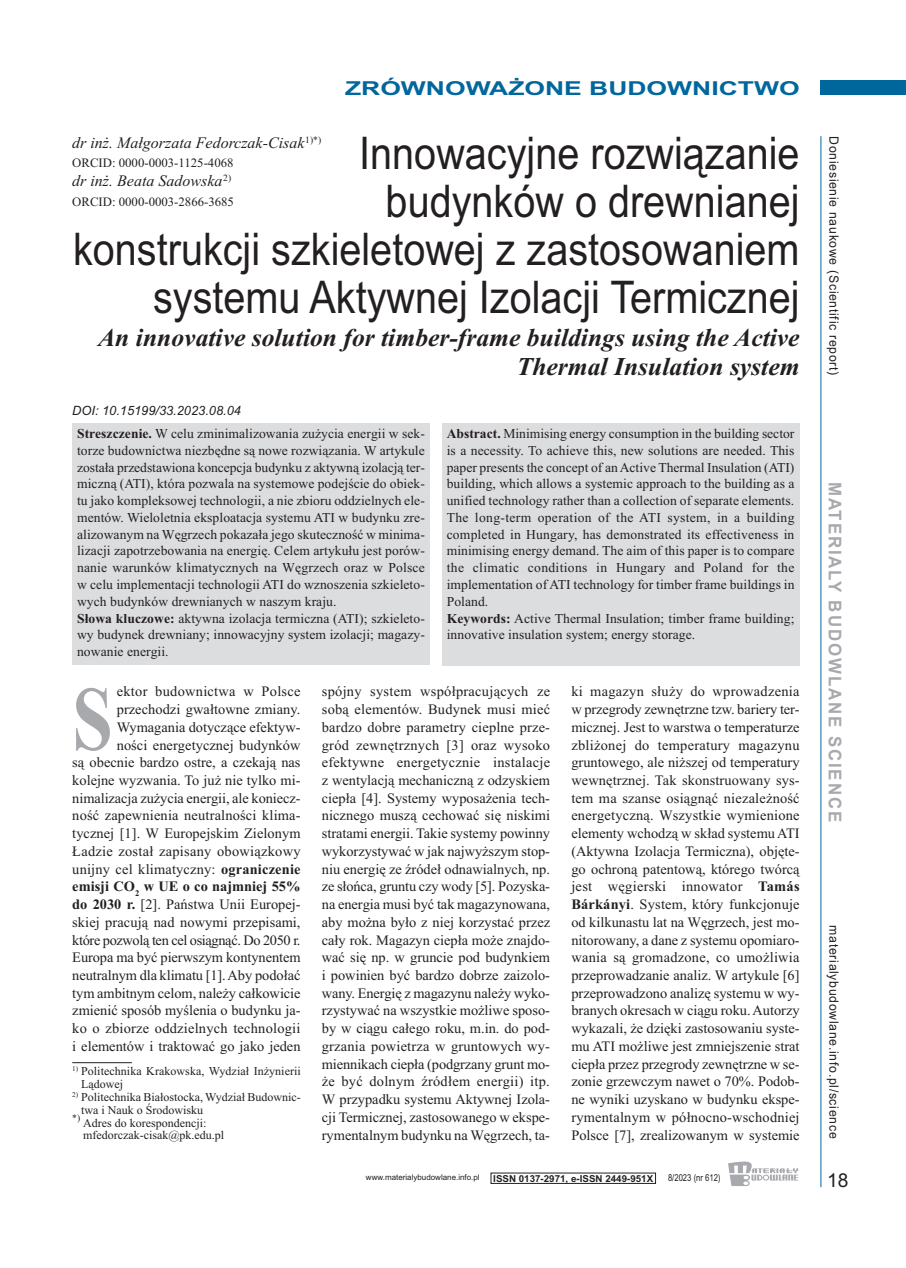
<style>
.page{position:relative;width:906px;height:1268px;background:#fff}
.page>*{position:absolute;margin:0;border:0;box-sizing:border-box;transform-origin:0 0}
.t1{font:700 91.05px "Times New Roman";color:#a8a9ad;scale:.8 1}
.t2{font:45px/48px "Arial";color:#231f20;text-align:right;scale:.88 1}
.t3{font:italic 700 25.65px/28.7px "Times New Roman";color:#231f20;text-align:right}
.t4{font:700 19.2px "Arial";color:#00679d;scale:1.38 1}
.t5{font:19.2px "Arial";color:#231f20}
.t6{font:700 17.55px "Arial";letter-spacing:.11em;color:#a8a9ad;scale:.96 1}
.t7{font:italic 16.05px "Times New Roman";color:#231f20}
.t8{font:14.4px/17.7px "Times New Roman";color:#231f20;text-align:justify}
.t9{font:13.65px/16.8px "Times New Roman";letter-spacing:.005em;color:#231f20}
.t10{font:12.75px "Arial";letter-spacing:.055em;color:#231f20;scale:.96 1}
.t11{font:12.75px "Times New Roman";color:#231f20}
.t12{font:italic 12.75px "Arial";color:#231f20}
.t13{font:12px/12.8px "Times New Roman";color:#231f20}
.t14{font:700 9.6px "Arial";color:#231f20}
.t15{font:9.6px "Arial";color:#231f20;scale:.8 1}
.t16{font:7.95px "Arial";color:#231f20}
.s1{font-weight:700}
</style>
<div class="page">
<div style="left:821px;top:81px;width:85px;height:14px;background:#00679d"></div>
<hr style="left:820px;top:136px;width:1px;height:1050px;background:#00679d">
<svg style="left:728px;top:1161px;width:70px;height:24px"></svg>
<hr style="left:72px;top:1062px;width:60px;height:1px;background:#231f20">
<div style="left:72px;top:423px;width:357px;height:241px;background:#dcdddf"></div>
<div style="left:442px;top:422px;width:357px;height:243px;background:#dcdddf"></div>
<h3 class="t4" style="left:345px;top:77px;width:331px">ZRÓWNOWAŻONE BUDOWNICTWO</h3>
<p class="t7" style="left:72px;top:133px;width:250px">dr inż. Małgorzata Fedorczak-Cisak<sup>1)*)</sup></p>
<p class="t11" style="left:72px;top:155px;width:163px">ORCID: 0000-0003-1125-4068</p>
<p class="t7" style="left:72px;top:171px;width:160px">dr inż. Beata Sadowska<sup>2)</sup></p>
<p class="t11" style="left:72px;top:194px;width:163px">ORCID: 0000-0003-2866-3685</p>
<h2 class="t2" style="left:73px;top:129px;width:827px">Innowacyjne rozwiązanie<br>budynków o drewnianej<br>konstrukcji szkieletowej z zastosowaniem systemu Aktywnej Izolacji Termicznej</h2>
<h3 class="t3" style="left:98px;top:323px;width:703px">An innovative solution for timber-frame buildings using the Active<br>Thermal Insulation system</h3>
<p class="t12" style="left:72px;top:403px;width:170px">DOI: 10.15199/33.2023.08.04</p>
<p class="t9" style="left:77px;top:424px;width:349px"><span class="s1">Streszczenie.</span> W celu zminimalizowania zużycia energii w sek&shy;torze budownictwa niezbędne są nowe rozwiązania. W artykule została przedstawiona koncepcja budynku z aktywną izolacją ter&shy;miczną (ATI), która pozwala na systemowe podejście do obiek&shy;tu jako kompleksowej technologii, a nie zbioru oddzielnych ele&shy;mentów. Wieloletnia eksploatacja systemu ATI w budynku zre&shy;alizowanym na Węgrzech pokazała jego skuteczność w minima&shy;lizacji zapotrzebowania na energię. Celem artykułu jest porów&shy;nanie warunków klimatycznych na Węgrzech oraz w Polsce w celu implementacji technologii ATI do wznoszenia szkieleto&shy;wych budynków drewnianych w naszym kraju.<br><span class="s1">Słowa kluczowe:</span> aktywna izolacja termiczna (ATI); szkieleto&shy;wy budynek drewniany; innowacyjny system izolacji; magazy&shy;nowanie energii.</p>
<p class="t9" style="left:447px;top:424px;width:349px"><span class="s1">Abstract.</span> Minimising energy consumption in the building sector is a necessity. To achieve this, new solutions are needed. This paper presents the concept of anActive Thermal Insulation (ATI) building, which allows a systemic approach to the building as a unified technology rather than a collection of separate elements.<br>The long-term operation of the ATI system, in a building completed in Hungary, has demonstrated its effectiveness in minimising energy demand. The aim of this paper is to compare the climatic conditions in Hungary and Poland for the implementation of ATI technology for timber frame buildings in Poland.<br><span class="s1">Keywords:</span> Active Thermal Insulation; timber frame building; innovative insulation system; energy storage.</p>
<p class="t8" style="left:72px;top:682px;width:230px;text-align:right">ektor budownictwa w Polsce przechodzi gwałtowne zmiany.<br>Wymagania dotyczące efektyw-<br>ności energetycznej budynków<br>są obecnie bardzo ostre, a czekają nas kolejne wyzwania. To już nie tylko mi&shy;nimalizacja zużycia energii, ale koniecz&shy;ność zapewnienia neutralności klima&shy;tycznej [1]. W Europejskim Zielonym Ładzie został zapisany obowiązkowy unijny cel klimatyczny: <span class="s1">ograniczenie emisji CO</span><sub>2</sub> <span class="s1">w UE o co najmniej 55% do 2030 r.</span> [2]. Państwa Unii Europej&shy;skiej pracują nad nowymi przepisami, które pozwolą ten cel osiągnąć. Do 2050 r.<br>Europa ma być pierwszym kontynentem neutralnym dla klimatu [1].Aby podołać tym ambitnym celom, należy całkowicie zmienić sposób myślenia o budynku ja&shy;ko o zbiorze oddzielnych technologii i elementów i traktować go jako jeden</p>
<p class="t8" style="left:322px;top:682px;width:230px">spójny system współpracujących ze sobą elementów. Budynek musi mieć bardzo dobre parametry cieplne prze&shy;gród zewnętrznych [3] oraz wysoko efektywne energetycznie instalacje z wentylacją mechaniczną z odzyskiem ciepła [4]. Systemy wyposażenia tech&shy;nicznego muszą cechować się niskimi stratami energii. Takie systemy powinny wykorzystywać w jak najwyższym stop&shy;niu energię ze źródeł odnawialnych, np. ze słońca, gruntu czy wody [5]. Pozyska&shy;na energia musi być tak magazynowana, aby można było z niej korzystać przez cały rok. Magazyn ciepła może znajdo&shy;wać się np. w gruncie pod budynkiem i powinien być bardzo dobrze zaizolo&shy;wany. Energię z magazynu należy wyko&shy;rzystywać na wszystkie możliwe sposo&shy;by w ciągu całego roku, m.in. do pod&shy;grzania powietrza w gruntowych wy&shy;miennikach ciepła (podgrzany grunt mo&shy;że być dolnym źródłem energii) itp.<br>W przypadku systemu Aktywnej Izola&shy;cji Termicznej, zastosowanego w ekspe&shy;rymentalnym budynku na Węgrzech, ta-</p>
<p class="t8" style="left:571px;top:682px;width:230px">ki magazyn służy do wprowadzenia w przegrody zewnętrzne tzw. bariery ter&shy;micznej. Jest to warstwa o temperaturze zbliżonej do temperatury magazynu gruntowego, ale niższej od temperatury wewnętrznej. Tak skonstruowany sys&shy;tem ma szanse osiągnąć niezależność energetyczną. Wszystkie wymienione elementy wchodzą w skład systemu ATI (Aktywna Izolacja Termiczna), objęte&shy;go ochroną patentową, którego twórcą jest węgierski innowator <span class="s1">Tamás Bárkányi</span>. System, który funkcjonuje od kilkunastu lat na Węgrzech, jest mo&shy;nitorowany, a dane z systemu opomiaro&shy;wania są gromadzone, co umożliwia przeprowadzanie analiz. W artykule [6] przeprowadzono analizę systemu w wy&shy;branych okresach w ciągu roku.Autorzy wykazali, że dzięki zastosowaniu syste&shy;mu ATI możliwe jest zmniejszenie strat ciepła przez przegrody zewnętrzne w se&shy;zonie grzewczym nawet o 70%. Podob&shy;ne wyniki uzyskano w budynku ekspe&shy;rymentalnym w północno-wschodniej Polsce [7], zrealizowanym w systemie</p>
<h1 class="t1" style="left:72px;top:664px;width:52px">S</h1>
<p class="t13" style="left:81px;top:1064px;width:221px;text-indent:-9px"><sup>1)</sup> Politechnika Krakowska, Wydział Inżynierii<br>Lądowej</p>
<p class="t13" style="left:72px;top:1090px;width:230px"><sup>2)</sup> Politechnika Białostocka, Wydział Budownic-</p>
<p class="t13" style="left:81px;top:1102px;width:123px">twa i Nauk o Środowisku</p>
<p class="t13" style="left:72px;top:1115px;width:136px"><sup>*)</sup> Adres do korespondencji:</p>
<p class="t13" style="left:83px;top:1128px;width:142px">mfedorczak-cisak@pk.edu.pl</p>
<p class="t16" style="left:366px;top:1172px;width:115px">www.materialybudowlane.info.pl</p>
<p class="t14" style="left:493px;top:1172px;width:161px">ISSN 0137-2971, e-ISSN 2449-951X</p>
<p class="t15" style="left:668px;top:1171px;width:67px">8/2023 (nr 612)</p>
<p class="t10" style="left:841px;top:136px;width:250px;rotate:90deg">Doniesienie naukowe (Scientific report)</p>
<p class="t6" style="left:845px;top:481px;width:356px;rotate:90deg">MATERIALY BUDOWLANE SCIENCE</p>
<p class="t10" style="left:841px;top:925px;width:223px;rotate:90deg">materialybudowlane.info.pl/science</p>
<h3 class="t5" style="left:827px;top:1168px;width:23px">18</h3>
</div>
